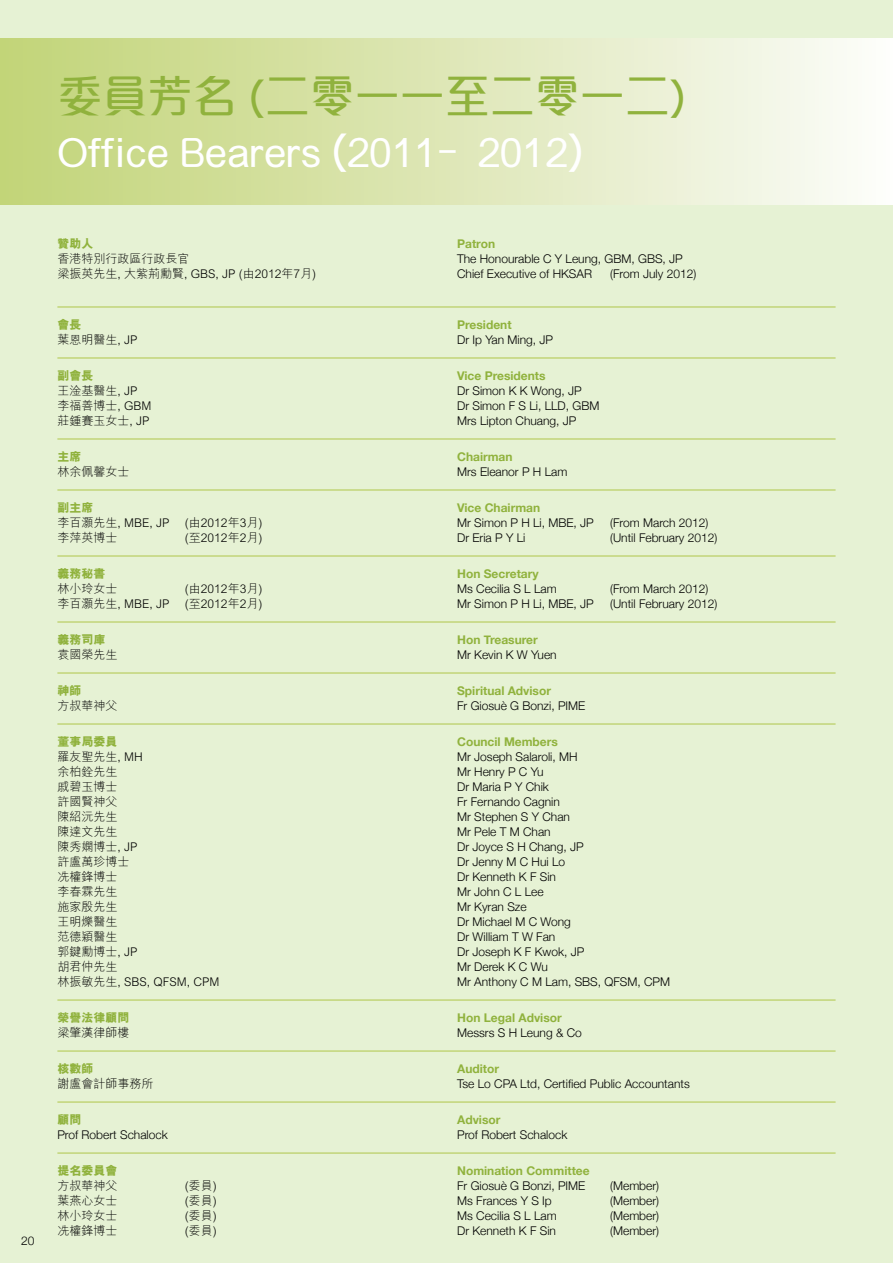
<style>
.page{position:relative;width:893px;height:1263px;background:#e6f2d4}
.page>*{position:absolute;margin:0;border:0;box-sizing:border-box;transform-origin:0 0}
.t1{font:500 45px "M Elle HK";color:#90b23d}
.t2{font:500 40.5px "M Elle HK";color:#fff}
.t3{font:300 12px "Helvetica Neue";color:#000}
.t4{font:300 12px "M Hei HK";color:#000}
.t5{font:700 12px "Helvetica Neue";color:#90b23d}
.t6{font:800 12px "M Hei HK";color:#90b23d}
.s1{font-size:45px}
</style>
<div class="page">
<hr style="left:57px;top:306px;width:779px;height:2px;background:#c2d578">
<hr style="left:57px;top:357px;width:779px;height:2px;background:#c2d578">
<hr style="left:57px;top:438px;width:779px;height:2px;background:#c2d578">
<hr style="left:57px;top:489px;width:779px;height:2px;background:#c2d578">
<hr style="left:57px;top:555px;width:779px;height:2px;background:#c2d578">
<hr style="left:57px;top:621px;width:779px;height:2px;background:#c2d578">
<hr style="left:57px;top:672px;width:779px;height:2px;background:#c2d578">
<hr style="left:57px;top:723px;width:779px;height:2px;background:#c2d578">
<hr style="left:57px;top:999px;width:779px;height:2px;background:#c2d578">
<hr style="left:57px;top:1050px;width:779px;height:2px;background:#c2d578">
<hr style="left:57px;top:1101px;width:779px;height:2px;background:#c2d578">
<hr style="left:57px;top:1152px;width:779px;height:2px;background:#c2d578">
<div style="left:0;top:38px;width:893px;height:166px;background:linear-gradient(to right,#c1d376,#fcfcf9)"></div>
<h1 class="t1" style="left:57px;top:65px;width:629px">委員芳名 (二零一一至二零一二)</h1>
<h2 class="t2" style="left:57px;top:123px;width:527px">Office Bearers <span class="s1">(</span>2011﹣2012<span class="s1">)</span></h2>
<p class="t3" style="left:21px;top:1233px;width:15px">20</p>
<p class="t6" style="left:57px;top:235px;width:37px">贊助人</p>
<p class="t5" style="left:457px;top:236px;width:40px">Patron</p>
<p class="t4" style="left:57px;top:250px;width:134px">香港特別行政區行政長官</p>
<p class="t3" style="left:457px;top:251px;width:227px">The Honourable C Y Leung, GBM, GBS, JP</p>
<p class="t4" style="left:57px;top:265px;width:260px">梁振英先生, 大紫荊勳賢, GBS, JP (由2012年7月)</p>
<p class="t3" style="left:457px;top:266px;width:136px">Chief Executive of HKSAR</p>
<p class="t3" style="left:610px;top:266px;width:88px">(From July 2012)</p>
<p class="t6" style="left:57px;top:316px;width:25px">會長</p>
<p class="t5" style="left:457px;top:317px;width:56px">President</p>
<p class="t4" style="left:57px;top:331px;width:82px">葉恩明醫生, JP</p>
<p class="t3" style="left:457px;top:332px;width:98px">Dr Ip Yan Ming, JP</p>
<p class="t6" style="left:57px;top:367px;width:37px">副會長</p>
<p class="t5" style="left:457px;top:368px;width:90px">Vice Presidents</p>
<p class="t4" style="left:57px;top:382px;width:82px">王淦基醫生, JP</p>
<p class="t3" style="left:457px;top:383px;width:126px">Dr Simon K K Wong, JP</p>
<p class="t4" style="left:57px;top:397px;width:96px">李福善博士, GBM</p>
<p class="t3" style="left:457px;top:398px;width:144px">Dr Simon F S Li, LLD, GBM</p>
<p class="t4" style="left:57px;top:412px;width:94px">莊鍾賽玉女士, JP</p>
<p class="t3" style="left:457px;top:413px;width:121px">Mrs Lipton Chuang, JP</p>
<p class="t6" style="left:57px;top:448px;width:25px">主席</p>
<p class="t5" style="left:457px;top:449px;width:57px">Chairman</p>
<p class="t4" style="left:57px;top:463px;width:73px">林余佩馨女士</p>
<p class="t3" style="left:457px;top:464px;width:112px">Mrs Eleanor P H Lam</p>
<p class="t6" style="left:57px;top:499px;width:37px">副主席</p>
<p class="t5" style="left:457px;top:500px;width:85px">Vice Chairman</p>
<p class="t4" style="left:57px;top:514px;width:114px">李百灝先生, MBE, JP</p>
<p class="t4" style="left:185px;top:514px;width:79px">(由2012年3月)</p>
<p class="t3" style="left:457px;top:515px;width:138px">Mr Simon P H Li, MBE, JP</p>
<p class="t3" style="left:610px;top:515px;width:100px">(From March 2012)</p>
<p class="t4" style="left:57px;top:529px;width:61px">李萍英博士</p>
<p class="t4" style="left:185px;top:529px;width:79px">(至2012年2月)</p>
<p class="t3" style="left:457px;top:530px;width:70px">Dr Eria P Y Li</p>
<p class="t3" style="left:610px;top:530px;width:109px">(Until February 2012)</p>
<p class="t6" style="left:57px;top:565px;width:49px">義務秘書</p>
<p class="t5" style="left:457px;top:566px;width:83px">Hon Secretary</p>
<p class="t4" style="left:57px;top:580px;width:61px">林小玲女士</p>
<p class="t4" style="left:185px;top:580px;width:79px">(由2012年3月)</p>
<p class="t3" style="left:457px;top:581px;width:101px">Ms Cecilia S L Lam</p>
<p class="t3" style="left:610px;top:581px;width:100px">(From March 2012)</p>
<p class="t4" style="left:57px;top:595px;width:114px">李百灝先生, MBE, JP</p>
<p class="t4" style="left:185px;top:595px;width:79px">(至2012年2月)</p>
<p class="t3" style="left:457px;top:596px;width:138px">Mr Simon P H Li, MBE, JP</p>
<p class="t3" style="left:610px;top:596px;width:109px">(Until February 2012)</p>
<p class="t6" style="left:57px;top:631px;width:49px">義務司庫</p>
<p class="t5" style="left:457px;top:632px;width:82px">Hon Treasurer</p>
<p class="t4" style="left:57px;top:646px;width:61px">袁國榮先生</p>
<p class="t3" style="left:457px;top:647px;width:101px">Mr Kevin K W Yuen</p>
<p class="t6" style="left:57px;top:682px;width:25px">神師</p>
<p class="t5" style="left:457px;top:683px;width:95px">Spiritual Advisor</p>
<p class="t4" style="left:57px;top:697px;width:61px">方叔華神父</p>
<p class="t3" style="left:457px;top:698px;width:130px">Fr Giosuè G Bonzi, PIME</p>
<p class="t6" style="left:57px;top:733px;width:61px">董事局委員</p>
<p class="t5" style="left:457px;top:734px;width:102px">Council Members</p>
<p class="t4" style="left:57px;top:748px;width:87px">羅友聖先生, MH</p>
<p class="t3" style="left:457px;top:749px;width:122px">Mr Joseph Salaroli, MH</p>
<p class="t4" style="left:57px;top:763px;width:61px">余柏銓先生</p>
<p class="t3" style="left:457px;top:764px;width:88px">Mr Henry P C Yu</p>
<p class="t4" style="left:57px;top:778px;width:61px">戚碧玉博士</p>
<p class="t3" style="left:457px;top:779px;width:93px">Dr Maria P Y Chik</p>
<p class="t4" style="left:57px;top:793px;width:61px">許國賢神父</p>
<p class="t3" style="left:457px;top:794px;width:104px">Fr Fernando Cagnin</p>
<p class="t4" style="left:57px;top:808px;width:61px">陳紹沅先生</p>
<p class="t3" style="left:457px;top:809px;width:114px">Mr Stephen S Y Chan</p>
<p class="t4" style="left:57px;top:823px;width:61px">陳達文先生</p>
<p class="t3" style="left:457px;top:824px;width:95px">Mr Pele T M Chan</p>
<p class="t4" style="left:57px;top:838px;width:82px">陳秀嫻博士, JP</p>
<p class="t3" style="left:457px;top:839px;width:128px">Dr Joyce S H Chang, JP</p>
<p class="t4" style="left:57px;top:853px;width:73px">許盧萬珍博士</p>
<p class="t3" style="left:457px;top:854px;width:110px">Dr Jenny M C Hui Lo</p>
<p class="t4" style="left:57px;top:868px;width:61px">冼權鋒博士</p>
<p class="t3" style="left:457px;top:869px;width:100px">Dr Kenneth K F Sin</p>
<p class="t4" style="left:57px;top:883px;width:61px">李春霖先生</p>
<p class="t3" style="left:457px;top:884px;width:88px">Mr John C L Lee</p>
<p class="t4" style="left:57px;top:898px;width:61px">施家殷先生</p>
<p class="t3" style="left:457px;top:899px;width:71px">Mr Kyran Sze</p>
<p class="t4" style="left:57px;top:913px;width:61px">王明爍醫生</p>
<p class="t3" style="left:457px;top:914px;width:115px">Dr Michael M C Wong</p>
<p class="t4" style="left:57px;top:928px;width:61px">范德穎醫生</p>
<p class="t3" style="left:457px;top:929px;width:100px">Dr William T W Fan</p>
<p class="t4" style="left:57px;top:943px;width:82px">郭鍵勳博士, JP</p>
<p class="t3" style="left:457px;top:944px;width:129px">Dr Joseph K F Kwok, JP</p>
<p class="t4" style="left:57px;top:958px;width:61px">胡君仲先生</p>
<p class="t3" style="left:457px;top:959px;width:92px">Mr Derek K C Wu</p>
<p class="t4" style="left:57px;top:973px;width:164px">林振敏先生, SBS, QFSM, CPM</p>
<p class="t3" style="left:457px;top:974px;width:214px">Mr Anthony C M Lam, SBS, QFSM, CPM</p>
<p class="t6" style="left:57px;top:1009px;width:73px">榮譽法律顧問</p>
<p class="t5" style="left:457px;top:1010px;width:106px">Hon Legal Advisor</p>
<p class="t4" style="left:57px;top:1024px;width:73px">梁肇漢律師樓</p>
<p class="t3" style="left:457px;top:1025px;width:126px">Messrs S H Leung &amp; Co</p>
<p class="t6" style="left:57px;top:1060px;width:37px">核數師</p>
<p class="t5" style="left:457px;top:1061px;width:43px">Auditor</p>
<p class="t4" style="left:57px;top:1075px;width:97px">謝盧會計師事務所</p>
<p class="t3" style="left:457px;top:1076px;width:234px">Tse Lo CPA Ltd, Certified Public Accountants</p>
<p class="t6" style="left:57px;top:1111px;width:25px">顧問</p>
<p class="t5" style="left:457px;top:1112px;width:45px">Advisor</p>
<p class="t3" style="left:57px;top:1127px;width:112px">Prof Robert Schalock</p>
<p class="t3" style="left:457px;top:1127px;width:112px">Prof Robert Schalock</p>
<p class="t6" style="left:57px;top:1162px;width:61px">提名委員會</p>
<p class="t5" style="left:457px;top:1163px;width:134px">Nomination Committee</p>
<p class="t4" style="left:57px;top:1177px;width:61px">方叔華神父</p>
<p class="t4" style="left:185px;top:1177px;width:33px">(委員)</p>
<p class="t3" style="left:457px;top:1178px;width:130px">Fr Giosuè G Bonzi, PIME</p>
<p class="t3" style="left:610px;top:1178px;width:50px">(Member)</p>
<p class="t4" style="left:57px;top:1192px;width:61px">葉燕心女士</p>
<p class="t4" style="left:185px;top:1192px;width:33px">(委員)</p>
<p class="t3" style="left:457px;top:1193px;width:96px">Ms Frances Y S Ip</p>
<p class="t3" style="left:610px;top:1193px;width:50px">(Member)</p>
<p class="t4" style="left:57px;top:1207px;width:61px">林小玲女士</p>
<p class="t4" style="left:185px;top:1207px;width:33px">(委員)</p>
<p class="t3" style="left:457px;top:1208px;width:101px">Ms Cecilia S L Lam</p>
<p class="t3" style="left:610px;top:1208px;width:50px">(Member)</p>
<p class="t4" style="left:57px;top:1222px;width:61px">冼權鋒博士</p>
<p class="t4" style="left:185px;top:1222px;width:33px">(委員)</p>
<p class="t3" style="left:457px;top:1223px;width:100px">Dr Kenneth K F Sin</p>
<p class="t3" style="left:610px;top:1223px;width:50px">(Member)</p>
</div>
